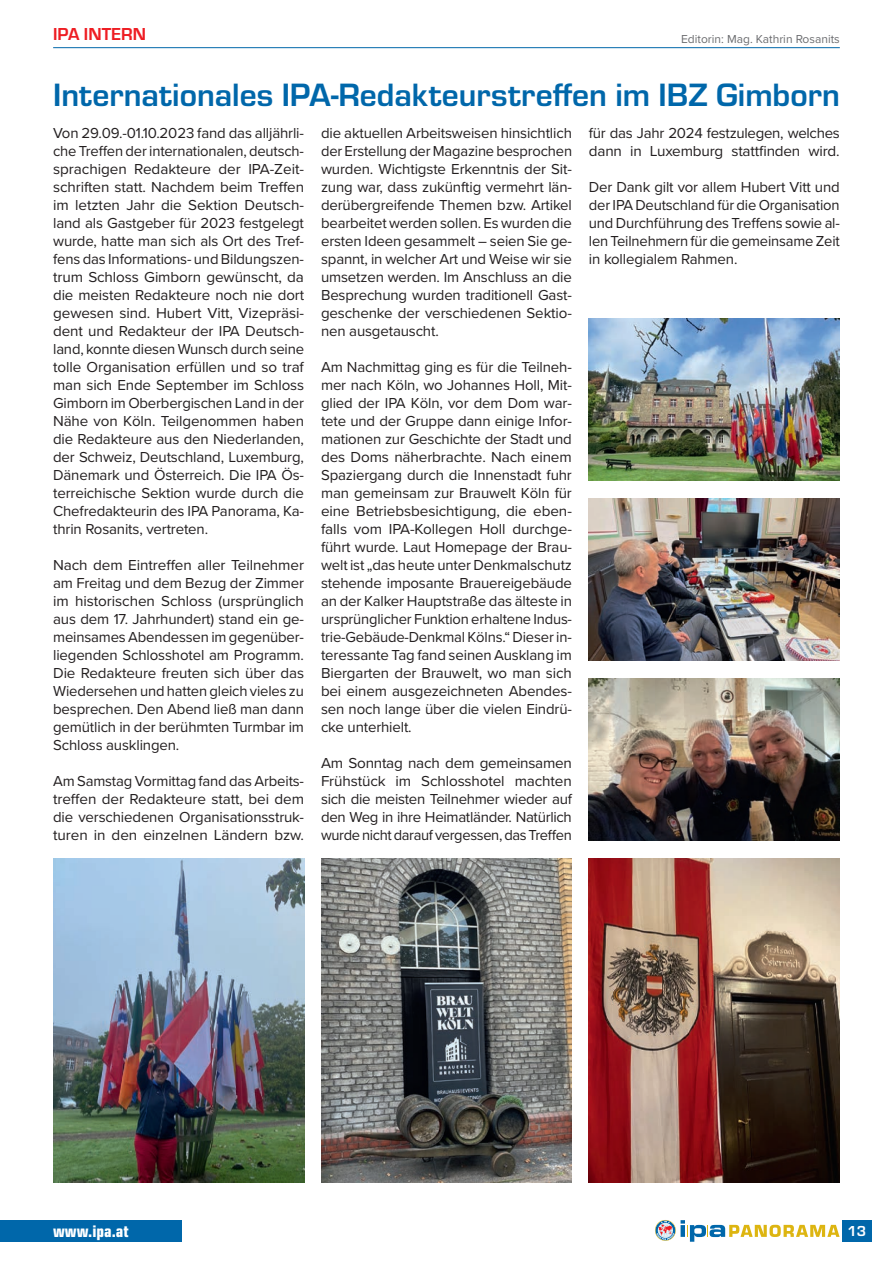
<style>
.page{position:relative;width:893px;height:1263px;background:#fff}
.page>*{position:absolute;margin:0;border:0;box-sizing:border-box;transform-origin:0 0}
.t1{font:700 33.6px "Eurostile";color:#0067aa}
.t2{font:18px "Eurostile Con Hea";color:#fff}
.t3{font:700 18px "Eurostile";color:#ee1d23}
.t4{font:15px/18px "Proxima Nova";letter-spacing:-.01em;color:#231f20;text-align:justify}
.t5{font:700 15px "Eurostile";color:#fff}
.t6{font:12px "Proxima Nova";color:#6c6d70}
</style>
<div class="page">
<svg style="left:655px;top:1220px;width:184px;height:22px"></svg>
<div style="left:842px;top:1220px;width:30px;height:22px;background:#0067aa"></div>
<hr style="left:53px;top:47px;width:787px;height:1px;background:#0067aa">
<div style="left:0;top:1220px;width:182px;height:22px;background:#0067aa"></div>
<img style="left:53px;top:858px;width:251px;height:324px">
<img style="left:321px;top:858px;width:251px;height:324px">
<img style="left:589px;top:858px;width:251px;height:324px">
<img style="left:589px;top:318px;width:251px;height:162px">
<img style="left:589px;top:498px;width:251px;height:162px">
<img style="left:589px;top:678px;width:251px;height:162px">
<p class="t3" style="left:53px;top:21px;width:94px">IPA INTERN</p>
<p class="t6" style="left:681px;top:30px;width:160px">Editorin: Mag. Kathrin Rosanits</p>
<h1 class="t1" style="left:53px;top:71px;width:788px">Internationales IPA-Redakteurstreffen im IBZ Gimborn</h1>
<p class="t4" style="left:53px;top:123px;width:253px">Von 29.09.-01.10.2023 fand das alljährli&shy;che Treffen der internationalen, deutsch&shy;sprachigen Redakteure der IPA-Zeit&shy;schriften statt. Nachdem beim Treffen im letzten Jahr die Sektion Deutsch&shy;land als Gastgeber für 2023 festgelegt wurde, hatte man sich als Ort des Tref&shy;fens das Informations- und Bildungszen&shy;trum Schloss Gimborn gewünscht, da die meisten Redakteure noch nie dort gewesen sind. Hubert Vitt, Vizepräsi&shy;dent und Redakteur der IPA Deutsch&shy;land, konnte diesen Wunsch durch seine tolle Organisation erfüllen und so traf man sich Ende September im Schloss Gimborn im Oberbergischen Land in der Nähe von Köln. Teilgenommen haben die Redakteure aus den Niederlanden, der Schweiz, Deutschland, Luxemburg, Dänemark und Österreich. Die IPA Ös&shy;terreichische Sektion wurde durch die Chefredakteurin des IPA Panorama, Ka&shy;thrin Rosanits, vertreten.</p>
<p class="t4" style="left:53px;top:555px;width:253px">Nach dem Eintreffen aller Teilnehmer am Freitag und dem Bezug der Zimmer im historischen Schloss (ursprünglich aus dem 17. Jahrhundert) stand ein ge&shy;meinsames Abendessen im gegenüber&shy;liegenden Schlosshotel am Programm.<br>Die Redakteure freuten sich über das Wiedersehen und hatten gleich vieles zu besprechen. Den Abend ließ man dann gemütlich in der berühmten Turmbar im Schloss ausklingen.</p>
<p class="t4" style="left:53px;top:771px;width:252px">Am Samstag Vormittag fand das Arbeits&shy;treffen der Redakteure statt, bei dem die verschiedenen Organisationsstruk&shy;turen in den einzelnen Ländern bzw.</p>
<p class="t4" style="left:589px;top:123px;width:252px">für das Jahr 2024 festzulegen, welches dann in Luxemburg stattfinden wird.</p>
<p class="t4" style="left:589px;top:177px;width:252px">Der Dank gilt vor allem Hubert Vitt und der IPA Deutschland für die Organisation und Durchführung des Treffens sowie al&shy;len Teilnehmern für die gemeinsame Zeit in kollegialem Rahmen.</p>
<p class="t4" style="left:321px;top:123px;width:253px">die aktuellen Arbeitsweisen hinsichtlich der Erstellung der Magazine besprochen wurden. Wichtigste Erkenntnis der Sit&shy;zung war, dass zukünftig vermehrt län&shy;derübergreifende Themen bzw. Artikel bearbeitet werden sollen. Es wurden die ersten Ideen gesammelt – seien Sie ge&shy;spannt, in welcher Art und Weise wir sie umsetzen werden. Im Anschluss an die Besprechung wurden traditionell Gast&shy;geschenke der verschiedenen Sektio&shy;nen ausgetauscht.</p>
<p class="t4" style="left:321px;top:357px;width:252px">Am Nachmittag ging es für die Teilneh&shy;mer nach Köln, wo Johannes Holl, Mit&shy;glied der IPA Köln, vor dem Dom war&shy;tete und der Gruppe dann einige Infor&shy;mationen zur Geschichte der Stadt und des Doms näherbrachte. Nach einem Spaziergang durch die Innenstadt fuhr man gemeinsam zur Brauwelt Köln für eine Betriebsbesichtigung, die eben&shy;falls vom IPA-Kollegen Holl durchge&shy;führt wurde. Laut Homepage der Brau&shy;welt ist „das heute unter Denkmalschutz stehende imposante Brauereigebäude an der Kalker Hauptstraße das älteste in ursprünglicher Funktion erhaltene Indus&shy;trie-Gebäude-Denkmal Kölns.“ Dieser in&shy;teressante Tag fand seinen Ausklang im Biergarten der Brauwelt, wo man sich bei einem ausgezeichneten Abendes&shy;sen noch lange über die vielen Eindrü&shy;cke unterhielt.</p>
<p class="t4" style="left:321px;top:753px;width:252px">Am Sonntag nach dem gemeinsamen Frühstück im Schlosshotel machten sich die meisten Teilnehmer wieder auf den Weg in ihre Heimatländer. Natürlich wurde nicht darauf vergessen, das Treffen</p>
<p class="t2" style="left:53px;top:1218px;width:77px">www.ipa.at</p>
<p class="t5" style="left:847px;top:1220px;width:20px">13</p>
</div>
